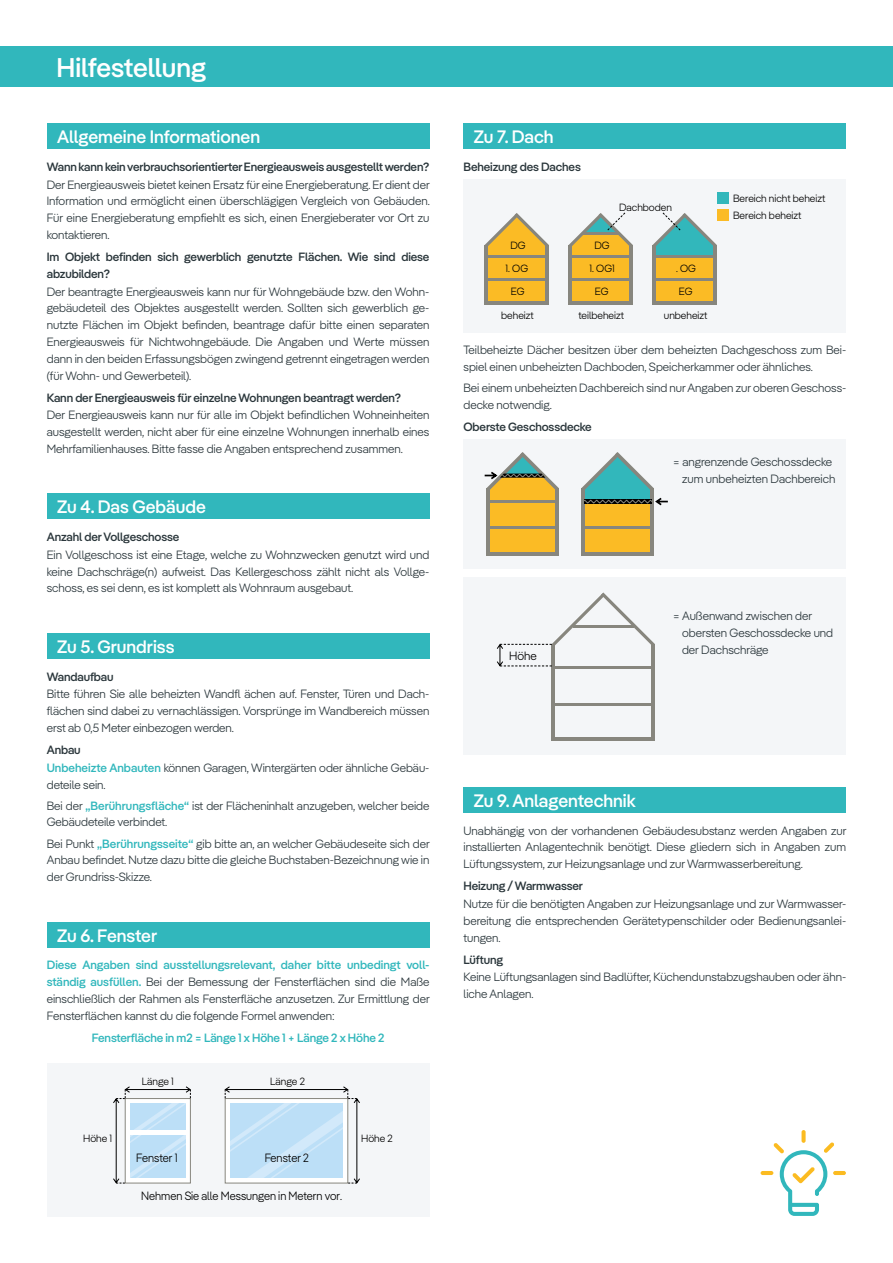
<style>
.page{position:relative;width:893px;height:1263px;background:#fff}
.page>*{position:absolute;margin:0;border:0;box-sizing:border-box;transform-origin:0 0}
.t1{font:500 27px "Pangea";color:#fff}
.t2{font:500 18px "Pangea";color:#fff}
.t3{font:300 12px/16.8px "Pangea";color:#2a363b;text-align:justify}
.t4{font:500 12px/16.8px "Pangea";letter-spacing:-.01em;color:#2a363b}
.t5{font:300 12px "Pangea";color:#000;scale:.95 1}
.t6{font:500 12px "Pangea";letter-spacing:-.01em;color:#31b7bc}
.t7{font:300 12px "Pangea";color:#000}
.t8{font:300 10.5px/16.6px "Pangea";color:#000}
.s1{font-weight:500;color:#31b7bc}
</style>
<div class="page">
<div style="left:0;top:47px;width:893px;height:40px;background:#31b7bc"></div>
<div style="left:47px;top:123px;width:382px;height:26px;background:#31b7bc"></div>
<div style="left:463px;top:787px;width:383px;height:26px;background:#31b7bc"></div>
<div style="left:47px;top:633px;width:382px;height:26px;background:#31b7bc"></div>
<div style="left:47px;top:494px;width:382px;height:25px;background:#31b7bc"></div>
<div style="left:47px;top:922px;width:382px;height:25px;background:#31b7bc"></div>
<div style="left:47px;top:1063px;width:382px;height:153px;background:#f4f6f8"></div>
<svg style="left:224px;top:1086px;width:136px;height:98px"></svg>
<svg style="left:113px;top:1086px;width:78px;height:98px"></svg>
<div style="left:463px;top:123px;width:383px;height:26px;background:#31b7bc"></div>
<div style="left:463px;top:179px;width:383px;height:153px;background:#f4f6f8"></div>
<div style="left:654px;top:257px;width:61px;height:46px;background:#fbbb25"></div>
<hr style="left:653px;top:245px;width:3px;height:60px;background:#87867e">
<hr style="left:569px;top:245px;width:3px;height:60px;background:#87867e">
<hr style="left:714px;top:245px;width:3px;height:60px;background:#87867e">
<hr style="left:630px;top:245px;width:3px;height:60px;background:#87867e">
<hr style="left:655px;top:279px;width:60px;height:2px;background:#87867e">
<hr style="left:655px;top:256px;width:60px;height:2px;background:#87867e">
<hr style="left:485px;top:245px;width:3px;height:60px;background:#87867e">
<svg style="left:485px;top:213px;width:64px;height:89px"></svg>
<hr style="left:546px;top:245px;width:3px;height:60px;background:#87867e">
<hr style="left:487px;top:279px;width:60px;height:2px;background:#87867e">
<hr style="left:487px;top:256px;width:60px;height:2px;background:#87867e">
<hr style="left:487px;top:302px;width:60px;height:3px;background:#87867e">
<hr style="left:655px;top:302px;width:60px;height:3px;background:#87867e">
<hr style="left:571px;top:302px;width:60px;height:3px;background:#87867e">
<svg style="left:569px;top:212px;width:64px;height:90px"></svg>
<svg style="left:653px;top:212px;width:64px;height:44px"></svg>
<div style="left:717px;top:192px;width:12px;height:12px;background:#32b7bb"></div>
<div style="left:717px;top:209px;width:12px;height:12px;background:#fbbb25"></div>
<div style="left:463px;top:439px;width:383px;height:129px;background:#f4f6f8"></div>
<div style="left:463px;top:577px;width:383px;height:178px;background:#f4f6f8"></div>
<hr style="left:486px;top:488px;width:4px;height:68px;background:#87867e">
<hr style="left:555px;top:488px;width:4px;height:68px;background:#87867e">
<hr style="left:489px;top:552px;width:67px;height:4px;background:#87867e">
<svg style="left:484px;top:452px;width:75px;height:100px"></svg>
<div style="left:583px;top:502px;width:69px;height:52px;background:#fbbb25"></div>
<hr style="left:581px;top:488px;width:4px;height:68px;background:#87867e">
<hr style="left:650px;top:488px;width:4px;height:68px;background:#87867e">
<hr style="left:584px;top:526px;width:67px;height:3px;background:#87867e">
<hr style="left:584px;top:552px;width:67px;height:4px;background:#87867e">
<svg style="left:581px;top:452px;width:87px;height:54px"></svg>
<hr style="left:552px;top:644px;width:3px;height:96px;background:#87867e">
<hr style="left:652px;top:644px;width:3px;height:96px;background:#87867e">
<hr style="left:553px;top:703px;width:100px;height:2px;background:#87867e">
<hr style="left:553px;top:666px;width:100px;height:3px;background:#87867e">
<hr style="left:553px;top:737px;width:100px;height:3px;background:#87867e">
<svg style="left:496px;top:592px;width:159px;height:75px"></svg>
<div style="left:801px;top:1130px;width:5px;height:13px;background:#fbbb21;border-radius:2px"></div>
<hr style="left:833px;top:1171px;width:13px;height:4px;background:#fbbb21;border-radius:2px">
<hr style="left:761px;top:1171px;width:12px;height:4px;background:#fbbb21;border-radius:2px">
<svg style="left:773px;top:1142px;width:61px;height:74px"></svg>
<h1 class="t1" style="left:57px;top:49px;width:151px">Hilfestellung</h1>
<h2 class="t2" style="left:57px;top:124px;width:205px">Allgemeine Informationen</h2>
<p class="t4" style="left:47px;top:157px;width:384px">Wann kann kein verbrauchsorientierter Energieausweis ausgestellt werden?</p>
<p class="t3" style="left:47px;top:175px;width:384px">Der Energieausweis bietet keinen Ersatz für eine Energieberatung. Er dient der Information und ermöglicht einen überschlägigen Vergleich von Gebäuden.<br>Für eine Energieberatung empfiehlt es sich, einen Energieberater vor Ort zu kontaktieren.</p>
<p class="t4" style="left:47px;top:248px;width:384px">Im Objekt befinden sich gewerblich genutzte Flächen. Wie sind diese abzubilden?</p>
<p class="t3" style="left:47px;top:282px;width:384px">Der beantragte Energieausweis kann nur für Wohngebäude bzw. den Wohn&shy;gebäudeteil des Objektes ausgestellt werden. Sollten sich gewerblich ge&shy;nutzte Flächen im Objekt befinden, beantrage dafür bitte einen separaten Energieausweis für Nichtwohngebäude. Die Angaben und Werte müssen dann in den beiden Erfassungsbögen zwingend getrennt eingetragen werden (für Wohn- und Gewerbeteil).</p>
<p class="t3" style="left:47px;top:406px;width:384px">Der Energieausweis kann nur für alle im Objekt befindlichen Wohneinheiten ausgestellt werden, nicht aber für eine einzelne Wohnungen innerhalb eines Mehrfamilienhauses. Bitte fasse die Angaben entsprechend zusammen.</p>
<p class="t4" style="left:47px;top:388px;width:356px">Kann der Energieausweis für einzelne Wohnungen beantragt werden?</p>
<h2 class="t2" style="left:57px;top:494px;width:150px">Zu 4. Das Gebäude</h2>
<p class="t4" style="left:47px;top:528px;width:134px">Anzahl der Vollgeschosse</p>
<p class="t3" style="left:47px;top:546px;width:384px">Ein Vollgeschoss ist eine Etage, welche zu Wohnzwecken genutzt wird und keine Dachschräge(n) aufweist. Das Kellergeschoss zählt nicht als Vollge&shy;schoss, es sei denn, es ist komplett als Wohnraum ausgebaut.</p>
<h2 class="t2" style="left:57px;top:634px;width:119px">Zu 5. Grundriss</h2>
<p class="t4" style="left:47px;top:667px;width:68px">Wandaufbau</p>
<p class="t3" style="left:47px;top:685px;width:384px">Bitte führen Sie alle beheizten Wandfl ächen auf. Fenster, Türen und Dach&shy;flächen sind dabei zu vernachlässigen. Vorsprünge im Wandbereich müssen erst ab 0,5 Meter einbezogen werden.</p>
<p class="t3" style="left:47px;top:759px;width:384px"><span class="s1">Unbeheizte Anbauten</span> können Garagen, Wintergärten oder ähnliche Gebäu&shy;deteile sein.</p>
<p class="t3" style="left:47px;top:796px;width:384px">Bei der <span class="s1">„Berührungsfläche“</span> ist der Flächeninhalt anzugeben, welcher beide<br>Gebäudeteile verbindet.</p>
<p class="t3" style="left:47px;top:834px;width:384px">Bei Punkt <span class="s1">„Berührungsseite“</span> gib bitte an, an welcher Gebäudeseite sich der Anbau befindet. Nutze dazu bitte die gleiche Buchstaben-Bezeichnung wie in der Grundriss-Skizze.</p>
<p class="t4" style="left:47px;top:741px;width:35px">Anbau</p>
<h2 class="t2" style="left:57px;top:922px;width:102px">Zu 6. Fenster</h2>
<p class="t3" style="left:47px;top:956px;width:384px"><span class="s1">Diese Angaben sind ausstellungsrelevant, daher bitte unbedingt voll&shy;ständig ausfüllen.</span> Bei der Bemessung der Fensterflächen sind die Maße einschließlich der Rahmen als Fensterfläche anzusetzen. Zur Ermittlung der Fensterflächen kannst du die folgende Formel anwenden:</p>
<p class="t6" style="left:92px;top:1029px;width:294px">Fensterfläche in m2 = Länge 1 x Höhe 1 + Länge 2 x Höhe 2</p>
<p class="t8" style="left:83px;top:1130px;width:31px">Höhe 1</p>
<p class="t8" style="left:142px;top:1072px;width:34px">Länge 1</p>
<p class="t5" style="left:136px;top:1149px;width:45px">Fenster 1</p>
<p class="t8" style="left:270px;top:1072px;width:36px">Länge 2</p>
<p class="t5" style="left:265px;top:1149px;width:48px">Fenster 2</p>
<p class="t5" style="left:141px;top:1187px;width:213px">Nehmen Sie alle Messungen in Metern vor.</p>
<p class="t8" style="left:361px;top:1130px;width:33px">Höhe 2</p>
<h2 class="t2" style="left:474px;top:124px;width:81px">Zu 7. Dach</h2>
<p class="t4" style="left:463px;top:157px;width:119px">Beheizung des Daches</p>
<p class="t8" style="left:511px;top:237px;width:17px">DG</p>
<p class="t8" style="left:594px;top:237px;width:17px">DG</p>
<p class="t8" style="left:619px;top:198px;width:54px">Dachboden</p>
<p class="t8" style="left:733px;top:190px;width:94px">Bereich nicht beheizt<br>Bereich beheizt</p>
<p class="t8" style="left:506px;top:260px;width:24px">1. OG</p>
<p class="t8" style="left:501px;top:307px;width:34px">beheizt</p>
<p class="t8" style="left:578px;top:307px;width:47px">teilbeheizt</p>
<p class="t8" style="left:664px;top:307px;width:45px">unbeheizt</p>
<p class="t8" style="left:590px;top:260px;width:27px">1. OG1</p>
<p class="t8" style="left:676px;top:260px;width:21px">. OG</p>
<p class="t8" style="left:511px;top:283px;width:15px">EG</p>
<p class="t8" style="left:595px;top:283px;width:15px">EG</p>
<p class="t8" style="left:679px;top:283px;width:15px">EG</p>
<p class="t3" style="left:463px;top:341px;width:384px">Teilbeheizte Dächer besitzen über dem beheizten Dachgeschoss zum Bei&shy;spiel einen unbeheizten Dachboden, Speicherkammer oder ähnliches.</p>
<p class="t3" style="left:463px;top:379px;width:384px">Bei einem unbeheizten Dachbereich sind nur Angaben zur oberen Geschoss&shy;decke notwendig.</p>
<p class="t4" style="left:463px;top:418px;width:130px">Oberste Geschossdecke</p>
<p class="t7" style="left:509px;top:647px;width:29px">Höhe</p>
<p class="t3" style="left:673px;top:453px;width:164px;text-align:right">= angrenzende Geschossdecke zum unbeheizten Dachbereich</p>
<p class="t3" style="left:682px;top:607px;width:153px;text-align:left;text-indent:-9px">= Außenwand zwischen der obersten Geschossdecke und der Dachschräge</p>
<h2 class="t2" style="left:474px;top:788px;width:163px">Zu 9. Anlagentechnik</h2>
<p class="t3" style="left:463px;top:821px;width:384px">Unabhängig von der vorhandenen Gebäudesubstanz werden Angaben zur installierten Anlagentechnik benötigt. Diese gliedern sich in Angaben zum Lüftungssystem, zur Heizungsanlage und zur Warmwasserbereitung.</p>
<p class="t4" style="left:463px;top:877px;width:121px">Heizung / Warmwasser</p>
<p class="t3" style="left:463px;top:895px;width:384px">Nutze für die benötigten Angaben zur Heizungsanlage und zur Warmwasser&shy;bereitung die entsprechenden Gerätetypenschilder oder Bedienungsanlei&shy;tungen.</p>
<p class="t3" style="left:463px;top:968px;width:384px">Keine Lüftungsanlagen sind Badlüfter, Küchendunstabzugshauben oder ähn&shy;liche Anlagen.</p>
<p class="t4" style="left:463px;top:950px;width:41px">Lüftung</p>
</div>
